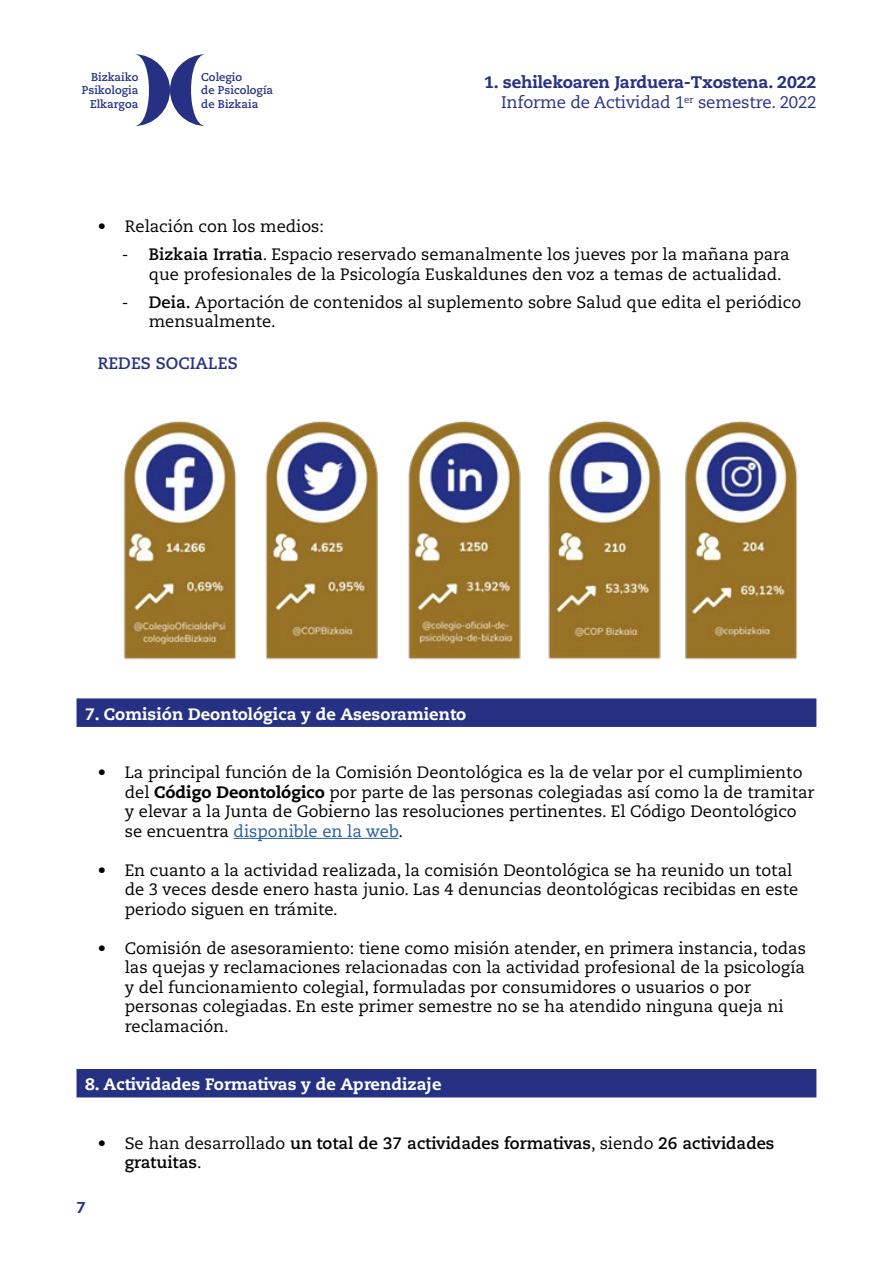
<style>
.page{position:relative;width:893px;height:1263px;background:#fff}
.page>*{position:absolute;margin:0;border:0;box-sizing:border-box;transform-origin:0 0}
.t1{font:800 16.8px "Caecilia LT Pro 85";letter-spacing:-.01em;color:#263184}
.t2{font:16.8px "Caecilia LT Pro 55 Roman";letter-spacing:-.01em;color:#263184}
.t3{font:16.5px/19.5px "Caecilia LT Pro 55 Roman";color:#000}
.t4{font:700 16.5px/19.5px "Caecilia LT Pro 75";color:#000}
.t5{font:800 16.5px "Caecilia LT Pro 85";color:#fff}
.t6{font:700 16.5px "Caecilia LT Pro 75";color:#263184}
.t7{font:800 15.75px "Caecilia LT Pro 85";color:#263184}
.t8{font:700 11.25px/13.5px "Caecilia LT Pro 75";color:#263184;text-align:right}
.s1{font-family:"Caecilia LT Pro 75";font-weight:700}
.s2{font-family:"Caecilia LT Pro 85";font-weight:800}
.s3{color:#275b9b}
.s4{font-family:"Caecilia LT Pro 55 Roman";font-weight:400}
</style>
<div class="page">
<svg style="left:135px;top:54px;width:70px;height:72px"></svg>
<div style="left:77px;top:698px;width:739px;height:29px;background:#263184"></div>
<hr style="left:234px;top:838px;width:164px;height:1px;background:#275b9b">
<div style="left:77px;top:1069px;width:739px;height:28px;background:#263184"></div>
<img style="left:123px;top:420px;width:675px;height:240px">
<p class="t8" style="left:82px;top:70px;width:58px">Bizkaiko<br>Psikologia<br>Elkargoa</p>
<p class="t8" style="left:201px;top:70px;width:73px;text-align:left">Colegio<br>de Psicología de Bizkaia</p>
<p class="t1" style="left:484px;top:71px;width:334px">1. sehilekoaren Jarduera-Txostena. 2022</p>
<p class="t2" style="left:501px;top:91px;width:317px">Informe de Actividad 1<sup>er</sup> semestre. 2022</p>
<p class="t3" style="left:98px;top:216px;width:228px">• Relación con los medios:</p>
<p class="t3" style="left:149px;top:244px;width:642px;text-indent:-27px">- <span class="s1">Bizkaia Irratia</span>. Espacio reservado semanalmente los jueves por la mañana para que profesionales de la Psicología Euskaldunes den voz a temas de actualidad.</p>
<p class="t3" style="left:149px;top:292px;width:654px;text-indent:-27px">- <span class="s1">Deia.</span> Aportación de contenidos al suplemento sobre Salud que edita el periódico mensualmente.</p>
<p class="t6" style="left:98px;top:352px;width:141px">REDES SOCIALES</p>
<p class="t5" style="left:85px;top:702px;width:383px">7. Comisión Deontológica y de Asesoramiento</p>
<p class="t3" style="left:125px;top:762px;width:691px;text-indent:-27px">• La principal función de la Comisión Deontológica es la de velar por el cumplimiento del <span class="s2">Código Deontológico</span> por parte de las personas colegiadas así como la de tramitar y elevar a la Junta de Gobierno las resoluciones pertinentes. El Código Deontológico se encuentra <span class="s3">disponible en la web</span>.</p>
<p class="t3" style="left:125px;top:860px;width:675px;text-indent:-27px">• En cuanto a la actividad realizada, la comisión Deontológica se ha reunido un total de 3 veces desde enero hasta junio. Las 4 denuncias deontológicas recibidas en este periodo siguen en trámite.</p>
<p class="t3" style="left:125px;top:938px;width:683px;text-indent:-27px">• Comisión de asesoramiento: tiene como misión atender, en primera instancia, todas las quejas y reclamaciones relacionadas con la actividad profesional de la psicología y del funcionamiento colegial, formuladas por consumidores o usuarios o por personas colegiadas. En este primer semestre no se ha atendido ninguna queja ni reclamación.</p>
<p class="t5" style="left:85px;top:1073px;width:358px">8. Actividades Formativas y de Aprendizaje</p>
<p class="t7" style="left:77px;top:1197px;width:11px">7</p>
<p class="t4" style="left:125px;top:1133px;width:651px;text-indent:-27px"><span class="s4">• Se han desarrollado</span> un total de 37 actividades formativas<span class="s4">, siendo</span> 26 actividades gratuitas<span class="s4">.</span></p>
</div>
